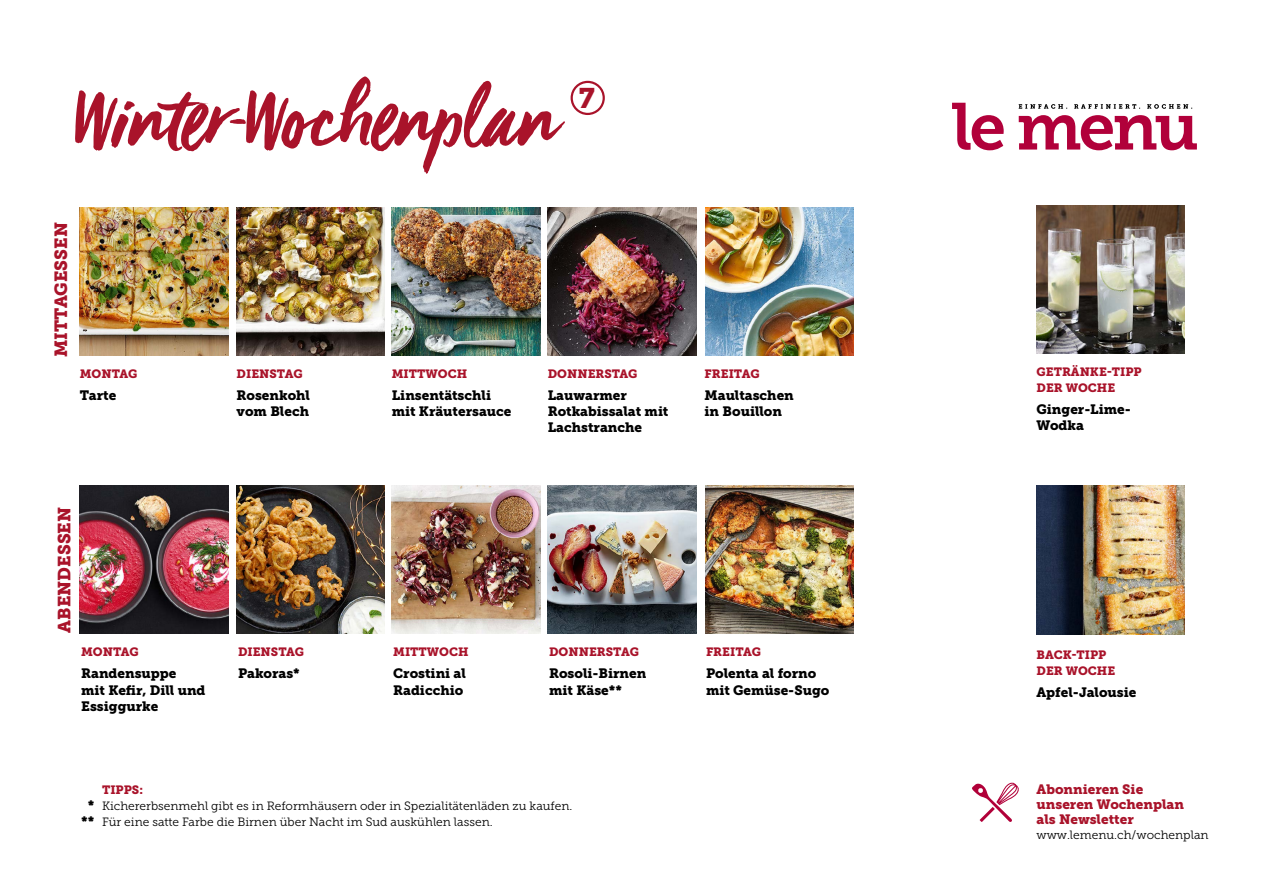
<style>
.page{position:relative;width:1263px;height:893px;background:#fff}
.page>*{position:absolute;margin:0;border:0;box-sizing:border-box;transform-origin:0 0}
.t1{font:94.5px "Viva Beautiful Pro";color:#a9132a}
.t2{font:28.2px "Museo Slab 900";color:#a9132a}
.t3{font:17.55px "Museo Slab 900";color:#a9132a}
.t4{font:13.5px/16.2px "Museo Slab 900";color:#000}
.t5{font:13.5px/15px "Museo Slab 900";color:#a9132a}
.t6{font:12px/16.2px "Museo Slab 300";color:#000}
.t7{font:12px/16.2px "Museo Slab 900";color:#a9132a}
.s1{font-family:"Museo Slab 900";font-size:13.5px}
</style>
<div class="page">
<svg style="left:952px;top:103px;width:245px;height:47px"></svg>
<img style="left:80px;top:208px;width:148px;height:148px">
<img style="left:705px;top:208px;width:149px;height:148px">
<img style="left:237px;top:208px;width:148px;height:148px">
<img style="left:392px;top:208px;width:148px;height:148px">
<img style="left:548px;top:208px;width:148px;height:148px">
<img style="left:1036px;top:206px;width:149px;height:148px">
<img style="left:1036px;top:486px;width:149px;height:148px">
<img style="left:80px;top:486px;width:148px;height:148px">
<img style="left:705px;top:486px;width:149px;height:148px">
<img style="left:237px;top:486px;width:148px;height:148px">
<img style="left:392px;top:486px;width:148px;height:148px">
<img style="left:548px;top:486px;width:148px;height:148px">
<div style="left:571px;top:81px;width:34px;height:34px;border:2px solid #a9132a;border-radius:50%"></div>
<svg style="left:972px;top:783px;width:47px;height:39px"></svg>
<h1 class="t1" style="left:77px;top:56px;width:485px">Winter-Wochenplan</h1>
<h2 class="t2" style="left:579px;top:82px;width:17px">7</h2>
<p class="t3" style="left:51px;top:357px;width:136px;rotate:-90deg">MITTAGESSEN</p>
<p class="t7" style="left:80px;top:365px;width:59px">MONTAG</p>
<p class="t4" style="left:80px;top:387px;width:38px">Tarte</p>
<p class="t7" style="left:237px;top:365px;width:67px">DIENSTAG</p>
<p class="t4" style="left:237px;top:387px;width:75px">Rosenkohl vom Blech</p>
<p class="t7" style="left:392px;top:365px;width:77px">MITTWOCH</p>
<p class="t4" style="left:392px;top:387px;width:121px">Linsentätschli mit Kräutersauce</p>
<p class="t7" style="left:548px;top:365px;width:91px">DONNERSTAG</p>
<p class="t4" style="left:548px;top:387px;width:122px">Lauwarmer<br>Rotkabissalat mit<br>Lachstranche</p>
<p class="t3" style="left:54px;top:633px;width:127px;rotate:-90deg">ABENDESSEN</p>
<p class="t7" style="left:81px;top:644px;width:59px">MONTAG</p>
<p class="t4" style="left:81px;top:666px;width:126px">Randensuppe<br>mit Kefir, Dill und<br>Essiggurke</p>
<p class="t7" style="left:238px;top:644px;width:67px">DIENSTAG</p>
<p class="t4" style="left:238px;top:666px;width:63px">Pakoras*</p>
<p class="t7" style="left:393px;top:644px;width:77px">MITTWOCH</p>
<p class="t4" style="left:393px;top:666px;width:74px">Crostini al<br>Radicchio</p>
<p class="t7" style="left:549px;top:644px;width:91px">DONNERSTAG</p>
<p class="t4" style="left:549px;top:666px;width:99px">Rosoli-Birnen mit Käse**</p>
<p class="t7" style="left:102px;top:782px;width:42px">TIPPS:</p>
<p class="t6" style="left:81px;top:798px;width:493px;text-indent:7px"><span class="s1">*</span> Kichererbsenmehl gibt es in Reformhäusern oder in Spezialitätenläden zu kaufen. <span class="s1">**</span> Für eine satte Farbe die Birnen über Nacht im Sud auskühlen lassen.</p>
<p class="t7" style="left:705px;top:365px;width:56px">FREITAG</p>
<p class="t4" style="left:705px;top:387px;width:91px">Maultaschen in Bouillon</p>
<p class="t7" style="left:706px;top:644px;width:56px">FREITAG</p>
<p class="t4" style="left:706px;top:666px;width:125px">Polenta al forno mit Gemüse-Sugo</p>
<p class="t7" style="left:1036px;top:364px;width:107px">GETRÄNKE-TIPP<br>DER WOCHE</p>
<p class="t4" style="left:1036px;top:401px;width:96px">Ginger-Lime-<br>Wodka</p>
<p class="t7" style="left:1036px;top:647px;width:80px">BACK-TIPP<br>DER WOCHE</p>
<p class="t4" style="left:1036px;top:685px;width:101px">Apfel-Jalousie</p>
<p class="t5" style="left:1036px;top:782px;width:149px">Abonnieren Sie unseren Wochenplan als Newsletter</p>
<p class="t6" style="left:1036px;top:827px;width:174px">www.lemenu.ch/wochenplan</p>
</div>
